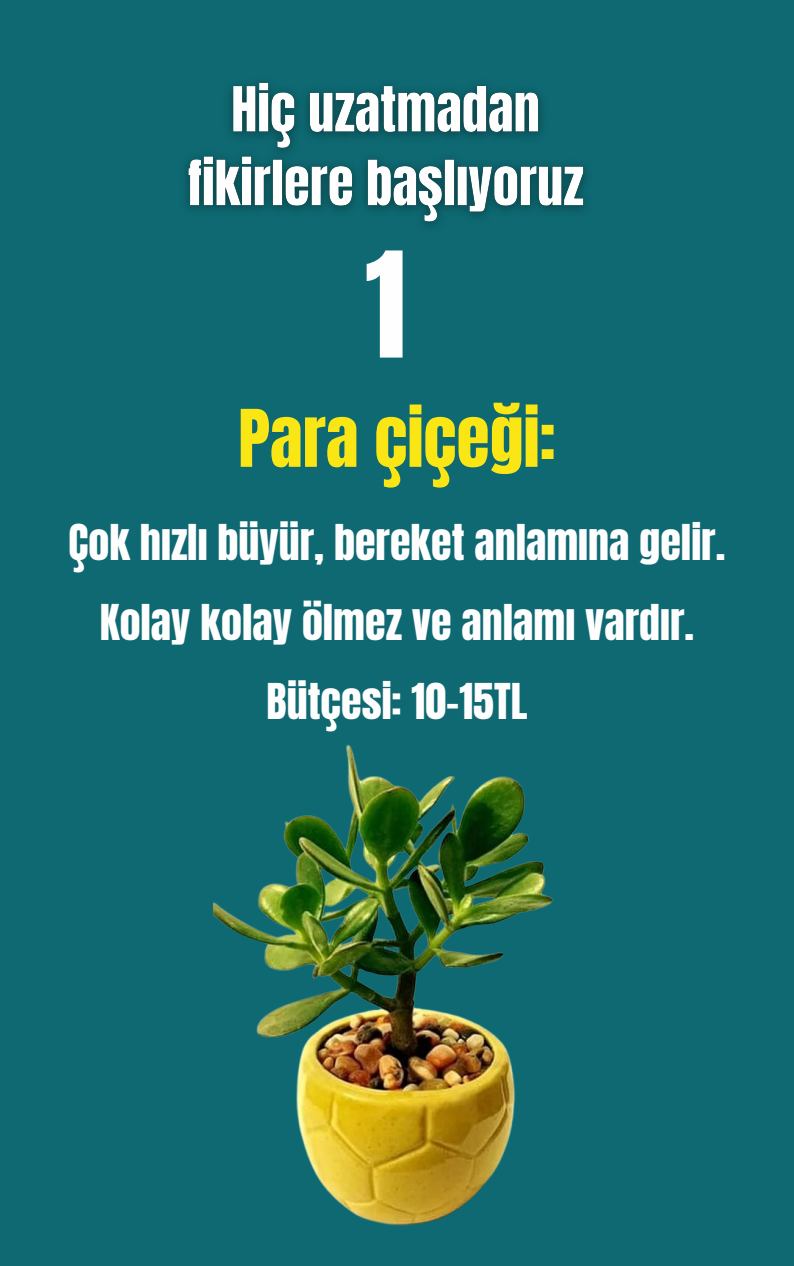
<style>
.page{position:relative;width:794px;height:1266px;background:#fff}
.page>*{position:absolute;margin:0;border:0;box-sizing:border-box;transform-origin:0 0}
.t1{font:124.5px "Anton";color:#fefefe}
.t2{font:67.5px "Anton";color:#fae614}
.t3{font:42px "Anton";color:#fefefe}
</style>
<div class="page">
<div style="left:0;top:0;width:793px;height:1266px;background:#0e6972"></div>
<img style="left:213px;top:744px;width:341px;height:482px">
<img style="left:185px;top:82px;width:401px;height:144px">
<p class="t1" style="left:365px;top:216px;width:43px">1</p>
<p class="t2" style="left:238px;top:390px;width:319px">Para çiçeği:</p>
<p class="t3" style="left:69px;top:512px;width:658px">Çok hızlı büyür, bereket anlamına gelir.</p>
<p class="t3" style="left:100px;top:592px;width:595px">Kolay kolay ölmez ve anlamı vardır.</p>
<p class="t3" style="left:266px;top:671px;width:262px">Bütçesi: 10-15TL</p>
</div>
